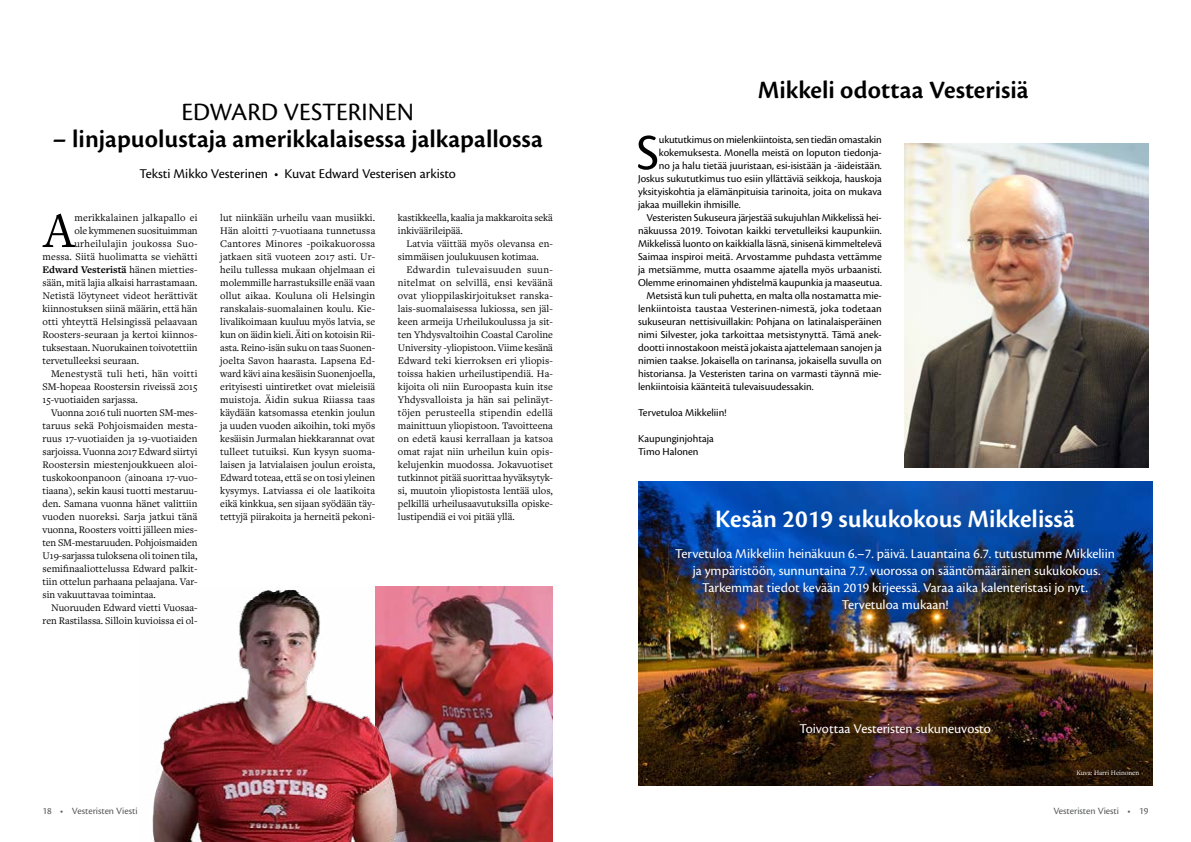
<style>
.page{position:relative;width:1191px;height:842px;background:#fff}
.page>*{position:absolute;margin:0;border:0;box-sizing:border-box;transform-origin:0 0}
.t1{font:52.3px "Cronos Pro";color:#000}
.t2{font:52.1px "Freight Text Pro";color:#000}
.t3{font:600 26px "Cronos Pro";letter-spacing:-.025em;color:#000}
.t4{font:600 26px "Cronos Pro";color:#fff}
.t5{font:26px "Cronos Pro";color:#000}
.t6{font:14px/17px "Cronos Pro";color:#fff;text-align:center}
.t7{font:14px "Cronos Pro";letter-spacing:-.005em;color:#000}
.t8{font:11px/13px "Cronos Pro";color:#000}
.t9{font:10.5px/13px "Freight Text Pro";color:#000;text-align:justify}
.t10{font:700 10.5px "Freight Text Pro";color:#000}
.t11{font:10.5px "Freight Text Pro";letter-spacing:.025em;color:#000}
.t12{font:10.5px "Freight Text Pro";letter-spacing:.02em;color:#000}
.t13{font:10.5px "Freight Text Pro";letter-spacing:.03em;color:#000}
.t14{font:10px "Cronos Pro";letter-spacing:-.005em;color:#58595b}
.t15{font:7px "Freight Text Pro";color:#fff}
.s1{font-weight:400}
</style>
<div class="page">
<img style="left:403px;top:586px;width:150px;height:256px">
<img style="left:638px;top:482px;width:514px;height:303px">
<img style="left:152px;top:586px;width:251px;height:256px">
<img style="left:904px;top:143px;width:244px;height:324px">
<h3 class="t5" style="left:181px;top:97px;width:234px">EDWARD VESTERINEN</h3>
<h3 class="t3" style="left:52px;top:124px;width:492px">– linjapuolustaja amerikkalaisessa jalkapallossa</h3>
<h3 class="t7" style="left:139px;top:166px;width:318px">Teksti Mikko Vesterinen • Kuvat Edward Vesterisen arkisto</h3>
<p class="t9" style="left:220px;top:211px;width:157px">lut niinkään urheilu vaan musiikki.<br>Hän aloitti 7-vuotiaana tunnetussa Cantores Minores -poikakuorossa jatkaen sitä vuoteen 2017 asti. Ur&shy;heilu tullessa mukaan ohjelmaan ei molemmille harrastuksille enää vaan ollut aikaa. Kouluna oli Helsingin ranskalais-suomalainen koulu. Kie&shy;livalikoimaan kuuluu myös latvia, se kun on äidin kieli. Äiti on kotoisin Rii&shy;asta. Reino-isän suku on taas Suonen&shy;joelta Savon haarasta. Lapsena Ed&shy;ward kävi aina kesäisin Suonenjoella, erityisesti uintiretket ovat mieleisiä muistoja. Äidin sukua Riiassa taas käydään katsomassa etenkin joulun ja uuden vuoden aikoihin, toki myös kesäisin Jurmalan hiekkarannat ovat tulleet tutuiksi. Kun kysyn suoma&shy;laisen ja latvialaisen joulun eroista, Edward toteaa, että se on tosi yleinen kysymys. Latviassa ei ole laatikoita eikä kinkkua, sen sijaan syödään täy&shy;tettyjä piirakoita ja herneitä pekoni-</p>
<p class="t9" style="left:398px;top:211px;width:156px">kastikkeella, kaalia ja makkaroita sekä inkiväärileipää.</p>
<h2 class="t2" style="left:43px;top:196px;width:33px">A</h2>
<p class="t12" style="left:74px;top:211px;width:125px">merikkalainen jalkapallo ei</p>
<p class="t9" style="left:74px;top:224px;width:125px">ole kymmenen suosituimman</p>
<p class="t13" style="left:74px;top:237px;width:125px">urheilulajin joukossa Suo-</p>
<p class="t9" style="left:43px;top:250px;width:156px">messa. Siitä huolimatta se viehätti</p>
<p class="t10" style="left:43px;top:263px;width:156px">Edward Vesteristä <span class="s1">hänen mietties-</span></p>
<p class="t9" style="left:43px;top:276px;width:156px">sään, mitä lajia alkaisi harrastamaan.</p>
<p class="t9" style="left:43px;top:289px;width:157px">Netistä löytyneet videot herättivät</p>
<p class="t9" style="left:43px;top:302px;width:156px">kiinnostuksen siinä määrin, että hän</p>
<p class="t9" style="left:43px;top:315px;width:156px">otti yhteyttä Helsingissä pelaavaan</p>
<p class="t9" style="left:43px;top:328px;width:156px">Roosters-seuraan ja kertoi kiinnos-</p>
<p class="t9" style="left:43px;top:341px;width:156px">tuksestaan. Nuorukainen toivotettiin</p>
<p class="t9" style="left:43px;top:354px;width:98px">tervetulleeksi seuraan.</p>
<p class="t11" style="left:51px;top:367px;width:148px">Menestystä tuli heti, hän voitti</p>
<p class="t9" style="left:43px;top:380px;width:156px">SM-hopeaa Roostersin riveissä 2015</p>
<p class="t9" style="left:43px;top:393px;width:97px">15-vuotiaiden sarjassa.</p>
<p class="t9" style="left:51px;top:406px;width:148px">Vuonna 2016 tuli nuorten SM-mes-</p>
<p class="t9" style="left:43px;top:419px;width:156px">taruus sekä Pohjoismaiden mesta-</p>
<p class="t9" style="left:43px;top:432px;width:157px">ruus 17-vuotiaiden ja 19-vuotiaiden</p>
<p class="t9" style="left:43px;top:445px;width:156px">sarjoissa. Vuonna 2017 Edward siirtyi</p>
<p class="t9" style="left:43px;top:458px;width:156px">Roostersin miestenjoukkueen aloi-</p>
<p class="t9" style="left:43px;top:471px;width:156px">tuskokoonpanoon (ainoana 17-vuo-</p>
<p class="t9" style="left:43px;top:484px;width:156px">tiaana), sekin kausi tuotti mestaruu-</p>
<p class="t9" style="left:43px;top:497px;width:156px">den. Samana vuonna hänet valittiin</p>
<p class="t9" style="left:43px;top:510px;width:156px">vuoden nuoreksi. Sarja jatkui tänä</p>
<p class="t9" style="left:43px;top:523px;width:156px">vuonna, Roosters voitti jälleen mies-</p>
<p class="t9" style="left:43px;top:536px;width:156px">ten SM-mestaruuden. Pohjoismaiden</p>
<p class="t9" style="left:43px;top:549px;width:156px">U19-sarjassa tuloksena oli toinen tila,</p>
<p class="t9" style="left:43px;top:562px;width:156px">semifinaaliottelussa Edward palkit-</p>
<p class="t9" style="left:43px;top:575px;width:156px">tiin ottelun parhaana pelaajana. Var-</p>
<p class="t9" style="left:43px;top:588px;width:115px">sin vakuuttavaa toimintaa.</p>
<p class="t9" style="left:51px;top:601px;width:148px">Nuoruuden Edward vietti Vuosaa-</p>
<p class="t9" style="left:43px;top:614px;width:156px">ren Rastilassa. Silloin kuvioissa ei ol-</p>
<p class="t9" style="left:398px;top:237px;width:156px;text-indent:9px">Latvia väittää myös olevansa en&shy;simmäisen joulukuusen kotimaa.</p>
<p class="t9" style="left:398px;top:263px;width:157px;text-indent:9px">Edwardin tulevaisuuden suun&shy;nitelmat on selvillä, ensi keväänä ovat ylioppilaskirjoitukset ranska&shy;lais-suomalaisessa lukiossa, sen jäl&shy;keen armeija Urheilukoulussa ja sit&shy;ten Yhdysvaltoihin Coastal Caroline University -yliopistoon. Viime kesänä Edward teki kierroksen eri yliopis&shy;toissa hakien urheilustipendiä. Ha&shy;kijoita oli niin Euroopasta kuin itse Yhdysvalloista ja hän sai pelinäyt&shy;töjen perusteella stipendin edellä mainittuun yliopistoon. Tavoitteena on edetä kausi kerrallaan ja katsoa omat rajat niin urheilun kuin opis&shy;kelujenkin muodossa. Jokavuotiset tutkinnot pitää suorittaa hyväksytyk&shy;si, muutoin yliopistosta lentää ulos, pelkillä urheilusaavutuksilla opiske&shy;lustipendiä ei voi pitää yllä.</p>
<h3 class="t3" style="left:758px;top:75px;width:272px">Mikkeli odottaa Vesterisiä</h3>
<h1 class="t1" style="left:636px;top:123px;width:24px">S</h1>
<p class="t8" style="left:659px;top:133px;width:224px">ukututkimus on mielenkiintoista, sen tiedän omastakin</p>
<p class="t8" style="left:659px;top:146px;width:224px">kokemuksesta. Monella meistä on loputon tiedonja-</p>
<p class="t8" style="left:659px;top:159px;width:224px">no ja halu tietää juuristaan, esi-isistään ja -äideistään.</p>
<p class="t8" style="left:638px;top:172px;width:245px">Joskus sukututkimus tuo esiin yllättäviä seikkoja, hauskoja</p>
<p class="t8" style="left:638px;top:185px;width:245px">yksityiskohtia ja elämänpituisia tarinoita, joita on mukava</p>
<p class="t8" style="left:638px;top:198px;width:104px">jakaa muillekin ihmisille.</p>
<p class="t8" style="left:646px;top:211px;width:237px">Vesteristen Sukuseura järjestää sukujuhlan Mikkelissä hei-</p>
<p class="t8" style="left:638px;top:224px;width:245px">näkuussa 2019. Toivotan kaikki tervetulleiksi kaupunkiin.</p>
<p class="t8" style="left:638px;top:237px;width:245px">Mikkelissä luonto on kaikkialla läsnä, sinisenä kimmeltelevä</p>
<p class="t8" style="left:638px;top:250px;width:245px">Saimaa inspiroi meitä. Arvostamme puhdasta vettämme</p>
<p class="t8" style="left:638px;top:263px;width:245px">ja metsiämme, mutta osaamme ajatella myös urbaanisti.</p>
<p class="t8" style="left:638px;top:276px;width:245px">Olemme erinomainen yhdistelmä kaupunkia ja maaseutua.</p>
<p class="t8" style="left:646px;top:289px;width:237px">Metsistä kun tuli puhetta, en malta olla nostamatta mie-</p>
<p class="t8" style="left:638px;top:302px;width:245px">lenkiintoista taustaa Vesterinen-nimestä, joka todetaan</p>
<p class="t8" style="left:638px;top:315px;width:245px">sukuseuran nettisivuillakin: Pohjana on latinalaisperäinen</p>
<p class="t8" style="left:638px;top:328px;width:245px">nimi Silvester, joka tarkoittaa metsistynyttä. Tämä anek-</p>
<p class="t8" style="left:638px;top:341px;width:245px">dootti innostakoon meistä jokaista ajattelemaan sanojen ja</p>
<p class="t8" style="left:638px;top:354px;width:245px">nimien taakse. Jokaisella on tarinansa, jokaisella suvulla on</p>
<p class="t8" style="left:638px;top:367px;width:245px">historiansa. Ja Vesteristen tarina on varmasti täynnä mie-</p>
<p class="t8" style="left:638px;top:380px;width:177px">lenkiintoisia käänteitä tulevaisuudessakin.</p>
<p class="t8" style="left:638px;top:406px;width:90px">Tervetuloa Mikkeliin!</p>
<p class="t8" style="left:638px;top:432px;width:77px">Kaupunginjohtaja<br>Timo Halonen</p>
<h3 class="t4" style="left:715px;top:503px;width:361px">Kesän 2019 sukukokous Mikkelissä</h3>
<p class="t6" style="left:675px;top:545px;width:441px">Tervetuloa Mikkeliin heinäkuun 6.–7. päivä. Lauantaina 6.7. tutustumme Mikkeliin ja ympäristöön, sunnuntaina 7.7. vuorossa on sääntömääräinen sukukokous.<br>Tarkemmat tiedot kevään 2019 kirjeessä. Varaa aika kalenteristasi jo nyt.<br>Tervetuloa mukaan!</p>
<h3 class="t6" style="left:799px;top:721px;width:193px">Toivottaa Vesteristen sukuneuvosto</h3>
<p class="t15" style="left:1076px;top:768px;width:64px">Kuva: Harri Heinonen</p>
<p class="t14" style="left:43px;top:805px;width:97px">18 • Vesteristen Viesti</p>
<p class="t14" style="left:1053px;top:805px;width:97px">Vesteristen Viesti • 19</p>
</div>
